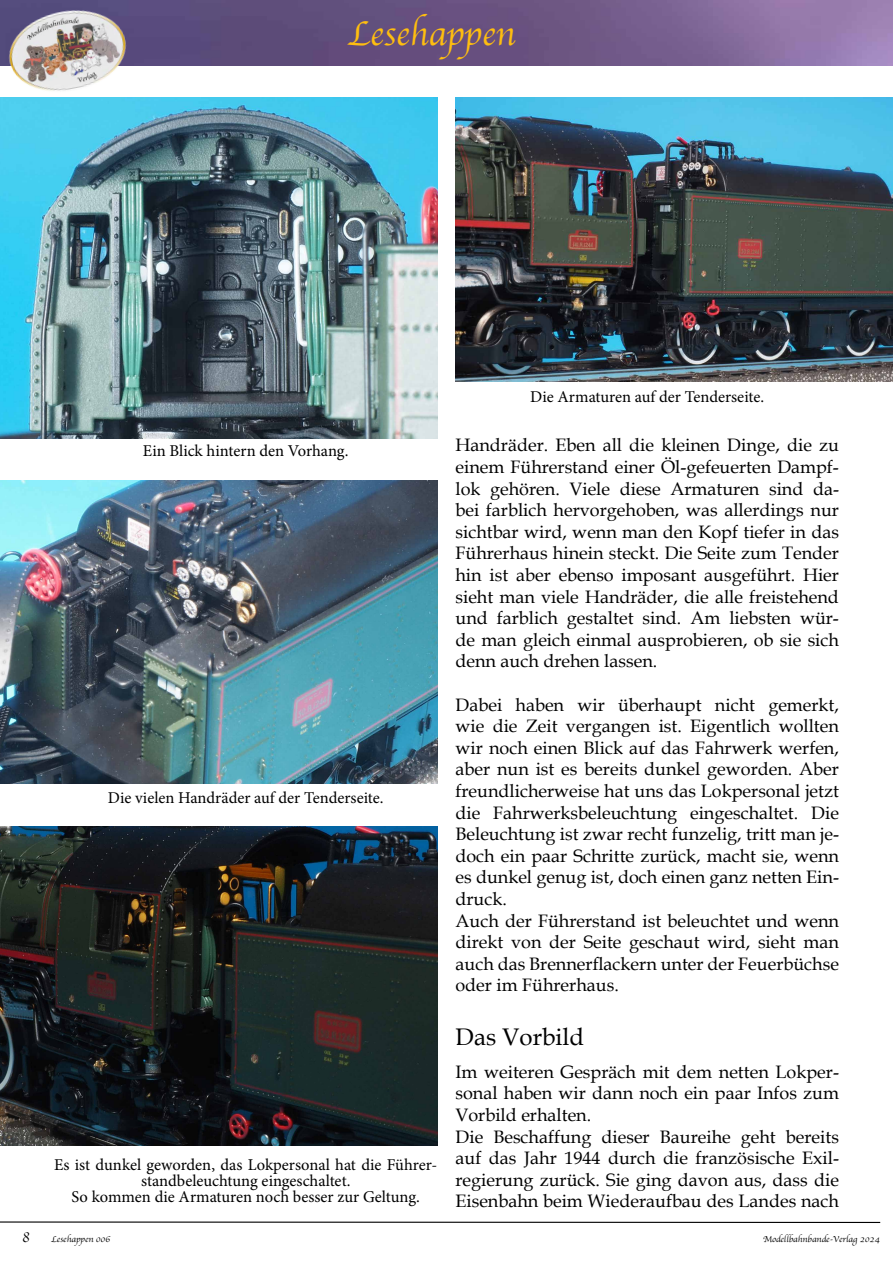
<style>
.page{position:relative;width:893px;height:1263px;background:#fff}
.page>*{position:absolute;margin:0;border:0;box-sizing:border-box;transform-origin:0 0}
.t1{font:35.55px "Apple Chancery";color:#febe10}
.t2{font:24px "Book Antiqua";color:#000}
.t3{font:18px/21.6px "Book Antiqua";color:#000}
.t4{font:16.5px/16.2px "Minion Pro";color:#000;text-align:center}
.t5{font:15px "Apple Chancery";color:#000}
.t6{font:9px "Apple Chancery";color:#000}
</style>
<div class="page">
<img style="left:142px;top:0;width:751px;height:65px">
<hr style="left:0;top:1221px;width:880px;height:2px;background:#000">
<img style="left:0;top:0;width:142px;height:98px">
<img style="left:0;top:826px;width:437px;height:319px">
<img style="left:455px;top:98px;width:438px;height:283px">
<img style="left:0;top:98px;width:437px;height:340px">
<img style="left:0;top:480px;width:437px;height:303px">
<h1 class="t1" style="left:348px;top:6px;width:169px">Lesehappen</h1>
<p class="t4" style="left:530px;top:389px;width:235px">Die Armaturen auf der Tenderseite.</p>
<p class="t4" style="left:143px;top:443px;width:207px">Ein Blick hintern den Vorhang.</p>
<p class="t4" style="left:108px;top:790px;width:277px">Die vielen Handräder auf der Tenderseite.</p>
<p class="t4" style="left:54px;top:1156px;width:385px">Es ist dunkel geworden, das Lokpersonal hat die Führer&shy;standbeleuchtung eingeschaltet.<br>So kommen die Armaturen noch besser zur Geltung.</p>
<p class="t3" style="left:455px;top:434px;width:385px;text-align:justify">Handräder. Eben all die kleinen Dinge, die zu einem Führerstand einer Öl-gefeuerten Dampf&shy;lok gehören. Viele diese Armaturen sind da&shy;bei farblich hervorgehoben, was allerdings nur sichtbar wird, wenn man den Kopf tiefer in das Führerhaus hinein steckt. Die Seite zum Tender hin ist aber ebenso imposant ausgeführt. Hier sieht man viele Handräder, die alle freistehend und farblich gestaltet sind. Am liebsten wür&shy;de man gleich einmal ausprobieren, ob sie sich denn auch drehen lassen.</p>
<p class="t3" style="left:455px;top:693px;width:385px">Dabei haben wir überhaupt nicht gemerkt, wie die Zeit vergangen ist. Eigentlich wollten wir noch einen Blick auf das Fahrwerk werfen, aber nun ist es bereits dunkel geworden. Aber freundlicherweise hat uns das Lokpersonal jetzt die Fahrwerksbeleuchtung eingeschaltet. Die Beleuchtung ist zwar recht funzelig, tritt man je&shy;doch ein paar Schritte zurück, macht sie, wenn es dunkel genug ist, doch einen ganz netten Ein&shy;druck.<br>Auch der Führerstand ist beleuchtet und wenn direkt von der Seite geschaut wird, sieht man auch das Brennerflackern unter der Feuerbüchse oder im Führerhaus.</p>
<h2 class="t2" style="left:455px;top:1020px;width:130px">Das Vorbild</h2>
<p class="t3" style="left:455px;top:1060px;width:385px">Im weiteren Gespräch mit dem netten Lokper&shy;sonal haben wir dann noch ein paar Infos zum Vorbild erhalten.<br>Die Beschaffung dieser Baureihe geht bereits auf das Jahr 1944 durch die französische Exil&shy;regierung zurück. Sie ging davon aus, dass die Eisenbahn beim Wiederaufbau des Landes nach</p>
<p class="t5" style="left:22px;top:1225px;width:9px">8</p>
<p class="t6" style="left:763px;top:1232px;width:118px">Modellbahnbande-Verlag 2024</p>
<p class="t6" style="left:51px;top:1232px;width:61px">Lesehappen 006</p>
</div>
